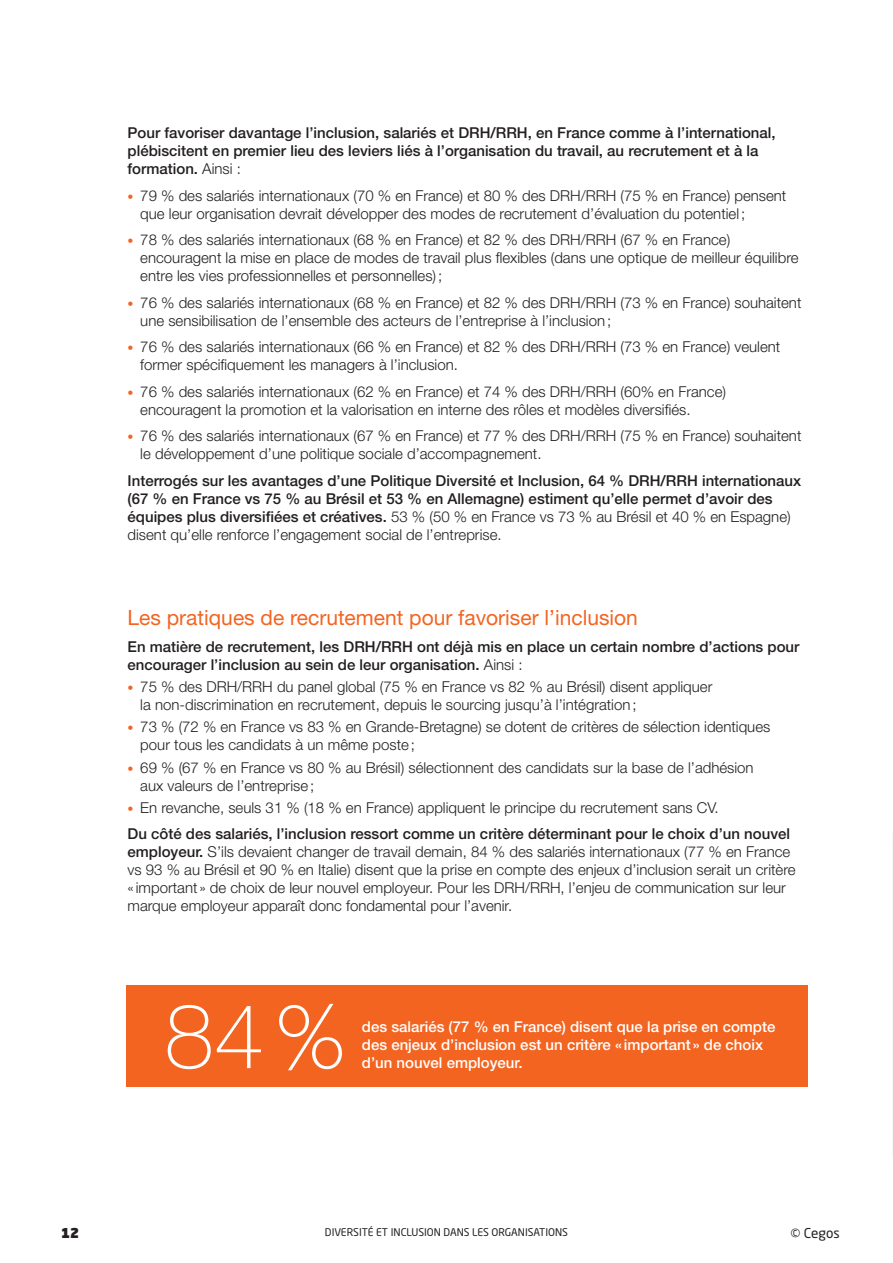
<style>
.page{position:relative;width:893px;height:1263px;background:#fff}
.page>*{position:absolute;margin:0;border:0;box-sizing:border-box;transform-origin:0 0}
.t1{font:100 90px "Helvetica Neue LT Std";color:#fff}
.t2{font:21px "Helvetica Neue LT Std";color:#f36421}
.t3{font:300 15px/18px "Helvetica Neue LT Std";color:#231f20}
.t4{font:500 15px/18px "Helvetica Neue LT Std";color:#231f20}
.t5{font:500 15px/18px "Helvetica Neue LT Std";color:#fff}
.t6{font:13.5px "Neo Sans Std";color:#231f20}
.t7{font:900 13.5px "Neo Sans Std";color:#231f20}
.t8{font:10.5px "Neo Sans Std";color:#231f20}
.s1{font-weight:300}
.s2{font-weight:100;font-size:12px;color:#f36421}
.s3{font-weight:500}
</style>
<div class="page">
<div style="left:127px;top:986px;width:681px;height:101px;background:#f36421"></div>
<p class="t4" style="left:128px;top:124px;width:650px">Pour favoriser davantage l’inclusion, salariés et DRH/RRH, en France comme à l’international, plébiscitent en premier lieu des leviers liés à l’organisation du travail, au recrutement et à la formation. <span class="s1">Ainsi :</span></p>
<p class="t3" style="left:140px;top:186px;width:648px;text-indent:-13px"><span class="s2">•</span> 79 % des salariés internationaux (70 % en France) et 80 % des DRH/RRH (75 % en France) pensent que leur organisation devrait développer des modes de recrutement d’évaluation du potentiel;</p>
<p class="t3" style="left:140px;top:231px;width:660px;text-indent:-13px"><span class="s2">•</span> 78 % des salariés internationaux (68 % en France) et 82 % des DRH/RRH (67 % en France) encouragent la mise en place de modes de travail plus flexibles (dans une optique de meilleur équilibre entre les vies professionnelles et personnelles);</p>
<p class="t3" style="left:140px;top:293px;width:663px;text-indent:-13px"><span class="s2">•</span> 76 % des salariés internationaux (68 % en France) et 82 % des DRH/RRH (73 % en France) souhaitent une sensibilisation de l’ensemble des acteurs de l’entreprise à l’inclusion;</p>
<p class="t3" style="left:140px;top:338px;width:641px;text-indent:-13px"><span class="s2">•</span> 76 % des salariés internationaux (66 % en France) et 82 % des DRH/RRH (73 % en France) veulent former spécifiquement les managers à l’inclusion.</p>
<p class="t3" style="left:140px;top:382px;width:587px;text-indent:-13px"><span class="s2">•</span> 76 % des salariés internationaux (62 % en France) et 74 % des DRH/RRH (60% en France) encouragent la promotion et la valorisation en interne des rôles et modèles diversifiés.</p>
<p class="t3" style="left:140px;top:427px;width:663px;text-indent:-13px"><span class="s2">•</span> 76 % des salariés internationaux (67 % en France) et 77 % des DRH/RRH (75 % en France) souhaitent le développement d’une politique sociale d’accompagnement.</p>
<p class="t4" style="left:128px;top:471px;width:675px">Interrogés sur les avantages d’une Politique Diversité et Inclusion, 64 % DRH/RRH internationaux (67 % en France vs 75 % au Brésil et 53 % en Allemagne) estiment qu’elle permet d’avoir des équipes plus diversifiées et créatives. <span class="s1">53 % (50 % en France vs 73 % au Brésil et 40 % en Espagne) disent qu’elle renforce l’engagement social de l’entreprise.</span></p>
<p class="t2" style="left:128px;top:605px;width:512px">Les pratiques de recrutement pour favoriser l’inclusion</p>
<p class="t4" style="left:128px;top:637px;width:673px">En matière de recrutement, les DRH/RRH ont déjà mis en place un certain nombre d’actions pour encourager l’inclusion au sein de leur organisation. <span class="s1">Ainsi :</span></p>
<p class="t3" style="left:140px;top:677px;width:574px;text-indent:-13px"><span class="s2">•</span> 75 % des DRH/RRH du panel global (75 % en France vs 82 % au Brésil) disent appliquer la non-discrimination en recrutement, depuis le sourcing jusqu’à l’intégration;</p>
<p class="t3" style="left:140px;top:718px;width:631px;text-indent:-13px"><span class="s2">•</span> 73 % (72 % en France vs 83 % en Grande-Bretagne) se dotent de critères de sélection identiques pour tous les candidats à un même poste;</p>
<p class="t3" style="left:140px;top:758px;width:615px;text-indent:-13px"><span class="s2">•</span> 69 % (67 % en France vs 80 % au Brésil) sélectionnent des candidats sur la base de l’adhésion aux valeurs de l’entreprise;</p>
<p class="t3" style="left:128px;top:798px;width:593px"><span class="s2">•</span> En revanche, seuls 31 % (18 % en France) appliquent le principe du recrutement sans CV.</p>
<p class="t3" style="left:128px;top:825px;width:669px"><span class="s3">Du côté des salariés, l’inclusion ressort comme un critère déterminant pour le choix d’un nouvel employeur.</span> S’ils devaient changer de travail demain, 84 % des salariés internationaux (77 % en France vs 93 % au Brésil et 90 % en Italie) disent que la prise en compte des enjeux d’inclusion serait un critère « important » de choix de leur nouvel employeur. Pour les DRH/RRH, l’enjeu de communication sur leur marque employeur apparaît donc fondamental pour l’avenir.</p>
<p class="t1" style="left:164px;top:985px;width:183px">84%</p>
<p class="t5" style="left:362px;top:1017px;width:415px">des salariés (77 % en France) disent que la prise en compte des enjeux d’inclusion est un critère « important » de choix d’un nouvel employeur.</p>
<p class="t8" style="left:325px;top:1226px;width:245px">DIVERSITÉ ET INCLUSION DANS LES ORGANISATIONS</p>
<p class="t7" style="left:61px;top:1224px;width:20px">12</p>
<p class="t6" style="left:790px;top:1224px;width:51px">© Cegos</p>
</div>
